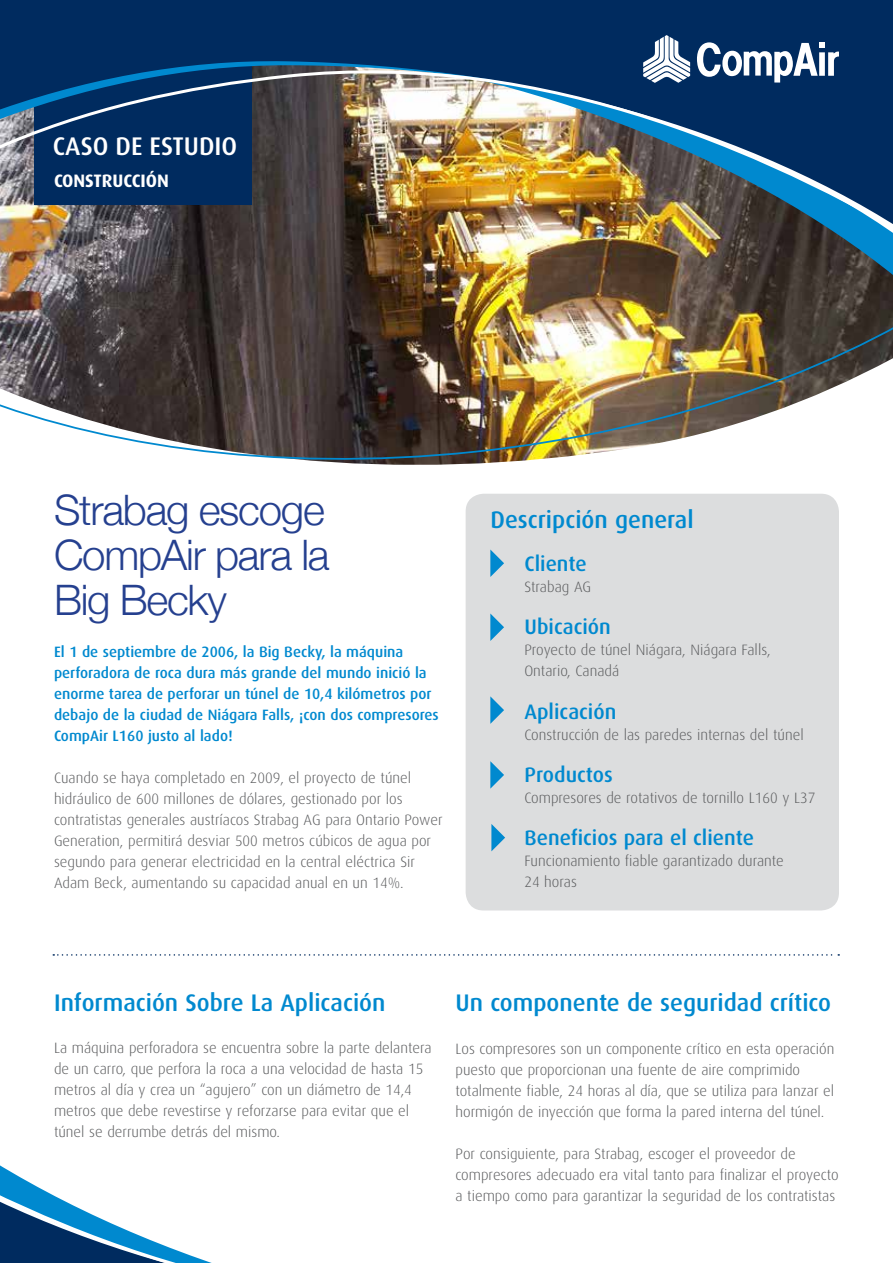
<style>
.page{position:relative;width:893px;height:1263px;background:#fff}
.page>*{position:absolute;margin:0;border:0;box-sizing:border-box;transform-origin:0 0}
.t1{font:300 42px/45px "Helvetica Neue";letter-spacing:-.03em;color:#25408f;text-align:justify}
.t2{font:500 25.5px "Dax";color:#fff}
.t3{font:500 24px "Dax";color:#0089cf}
.t4{font:500 21px "Dax";color:#0089cf}
.t5{font:700 18px "Dax";color:#fff}
.t6{font:300 15px/21px "Dax";color:#58595b}
.t7{font:500 15px/21px "Dax";color:#0089cf}
</style>
<div class="page">
<img style="left:0;top:289px;width:893px;height:207px">
<img style="left:0;top:263px;width:893px;height:26px">
<img style="left:0;top:0;width:893px;height:263px">
<svg style="left:697px;top:42px;width:142px;height:41px"></svg>
<svg style="left:643px;top:35px;width:47px;height:48px"></svg>
<svg style="left:0;top:1165px;width:212px;height:98px"></svg>
<div style="left:466px;top:494px;width:373px;height:416px;background:#dcddde;border-radius:18px"></div>
<svg style="left:490px;top:549px;width:14px;height:28px"></svg>
<svg style="left:490px;top:613px;width:14px;height:28px"></svg>
<svg style="left:490px;top:696px;width:14px;height:28px"></svg>
<svg style="left:490px;top:761px;width:14px;height:28px"></svg>
<svg style="left:53px;top:954px;width:786px;height:2px"></svg>
<svg style="left:491px;top:824px;width:14px;height:27px"></svg>
<h2 class="t2" style="left:53px;top:132px;width:186px">CASO DE ESTUDIO</h2>
<p class="t5" style="left:54px;top:171px;width:117px">CONSTRUCCIÓN</p>
<h1 class="t1" style="left:54px;top:484px;width:277px">Strabag escoge CompAir para la Big Becky</h1>
<p class="t7" style="left:54px;top:641px;width:386px">El 1 de septiembre de 2006, la Big Becky, la máquina perforadora de roca dura más grande del mundo inició la enorme tarea de perforar un túnel de 10,4 kilómetros por debajo de la ciudad de Niágara Falls, ¡con dos compresores CompAir L160 justo al lado!</p>
<p class="t6" style="left:54px;top:767px;width:390px">Cuando se haya completado en 2009, el proyecto de túnel hidráulico de 600 millones de dólares, gestionado por los contratistas generales austríacos Strabag AG para Ontario Power Generation, permitirá desviar 500 metros cúbicos de agua por segundo para generar electricidad en la central eléctrica Sir Adam Beck, aumentando su capacidad anual en un 14%.</p>
<h3 class="t3" style="left:490px;top:506px;width:205px">Descripción general</h3>
<h3 class="t4" style="left:524px;top:552px;width:64px">Cliente</h3>
<p class="t6" style="left:524px;top:577px;width:68px">Strabag AG</p>
<h3 class="t4" style="left:524px;top:615px;width:88px">Ubicación</h3>
<p class="t6" style="left:524px;top:640px;width:248px">Proyecto de túnel Niágara, Niágara Falls,<br>Ontario, Canadá</p>
<h3 class="t4" style="left:524px;top:700px;width:93px">Aplicación</h3>
<p class="t6" style="left:524px;top:724px;width:281px">Construcción de las paredes internas del túnel</p>
<h3 class="t4" style="left:524px;top:763px;width:90px">Productos</h3>
<p class="t6" style="left:524px;top:787px;width:292px">Compresores de rotativos de tornillo L160 y L37</p>
<h3 class="t4" style="left:524px;top:826px;width:231px">Beneficios para el cliente</h3>
<p class="t6" style="left:524px;top:851px;width:261px">Funcionamiento fiable garantizado durante<br>24 horas</p>
<h3 class="t3" style="left:54px;top:990px;width:333px">Información Sobre La Aplicación</h3>
<p class="t6" style="left:54px;top:1038px;width:379px">La máquina perforadora se encuentra sobre la parte delantera de un carro, que perfora la roca a una velocidad de hasta 15 metros al día y crea un “agujero” con un diámetro de 14,4 metros que debe revestirse y reforzarse para evitar que el túnel se derrumbe detrás del mismo.</p>
<h3 class="t3" style="left:456px;top:990px;width:377px">Un componente de seguridad crítico</h3>
<p class="t6" style="left:455px;top:1038px;width:380px">Los compresores son un componente crítico en esta operación puesto que proporcionan una fuente de aire comprimido totalmente fiable, 24 horas al día, que se utiliza para lanzar el hormigón de inyección que forma la pared interna del túnel.</p>
<p class="t6" style="left:455px;top:1143px;width:385px">Por consiguiente, para Strabag, escoger el proveedor de compresores adecuado era vital tanto para finalizar el proyecto a tiempo como para garantizar la seguridad de los contratistas</p>
</div>
